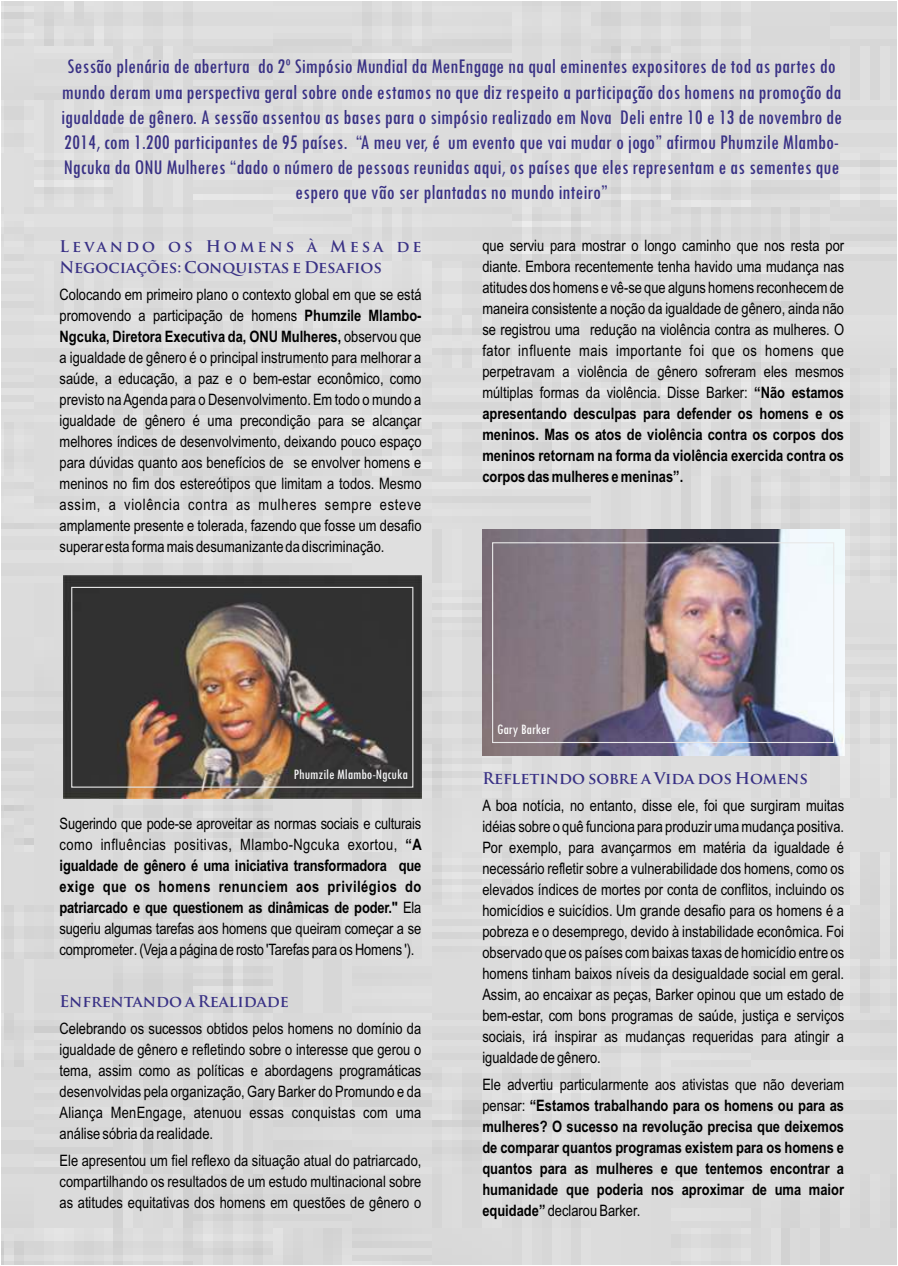
<style>
.page{position:relative;width:898px;height:1266px;background:#fff}
.page>*{position:absolute;margin:0;border:0;box-sizing:border-box;transform-origin:0 0}
.t1{font:condensed 21.75px/25px "Tw Cen";color:#393185;text-align:center}
.t2{font:15.75px/21px "Arial Narrow";color:#000;text-align:justify}
.t3{font:700 15.75px/21px "Arial Narrow";color:#000;text-align:justify}
.t4{font:700 15.75px/21px "Trajan Pro";color:#393185}
.t5{font:condensed 15px "Tw Cen";color:#f7f7f8}
.t6{font:condensed 15px "Tw Cen";color:#fefefe}
.s1{font-weight:700}
.s2{font-weight:400}
</style>
<div class="page">
<div style="left:2px;top:2px;width:894px;height:1262px;background:#dbdbdb"></div>
<img style="left:482px;top:530px;width:362px;height:225px">
<div style="left:492px;top:542px;width:342px;height:201px;border:1px solid #e8e8e8"></div>
<img style="left:63px;top:576px;width:358px;height:223px">
<div style="left:71px;top:587px;width:342px;height:201px;border:1px solid #e8e8e8"></div>
<p class="t1" style="left:61px;top:56px;width:782px">Sessão plenária de abertura do 2º Simpósio Mundial da MenEngage na qual eminentes expositores de tod as partes do mundo deram uma perspectiva geral sobre onde estamos no que diz respeito a participação dos homens na promoção da igualdade de gênero. A sessão assentou as bases para o simpósio realizado em Nova Deli entre 10 e 13 de novembro de 2014, com 1.200 participantes de 95 países. “A meu ver, é um evento que vai mudar o jogo” afirmou Phumzile Mlambo-Ngcuka da ONU Mulheres “dado o número de pessoas reunidas aqui, os países que eles representam e as sementes que espero que vão ser plantadas no mundo inteiro”</p>
<p class="t4" style="left:60px;top:237px;width:363px">Levando os Homens à Mesa de<br>Negociações: Conquistas e Desafios</p>
<p class="t2" style="left:60px;top:285px;width:363px">Colocando em primeiro plano o contexto global em que se está promovendo a participação de homens <span class="s1">Phumzile Mlambo-Ngcuka, Diretora Executiva da, ONU Mulheres,</span> observou que a igualdade de gênero é o principal instrumento para melhorar a saúde, a educação, a paz e o bem-estar econômico, como previsto na Agenda para o Desenvolvimento. Em todo o mundo a igualdade de gênero é uma precondição para se alcançar melhores índices de desenvolvimento, deixando pouco espaço para dúvidas quanto aos benefícios de se envolver homens e meninos no fim dos estereótipos que limitam a todos. Mesmo assim, a violência contra as mulheres sempre esteve amplamente presente e tolerada, fazendo que fosse um desafio superar esta forma mais desumanizante da discriminação.</p>
<p class="t2" style="left:482px;top:236px;width:363px">que serviu para mostrar o longo caminho que nos resta por diante. Embora recentemente tenha havido uma mudança nas atitudes dos homens e vê-se que alguns homens reconhecem de maneira consistente a noção da igualdade de gênero, ainda não se registrou uma redução na violência contra as mulheres. O fator influente mais importante foi que os homens que perpetravam a violência de gênero sofreram eles mesmos múltiplas formas da violência. Disse Barker: <span class="s1">“Não estamos apresentando desculpas para defender os homens e os meninos. Mas os atos de violência contra os corpos dos meninos retornam na forma da violência exercida contra os corpos das mulheres e meninas”.</span></p>
<p class="t5" style="left:294px;top:769px;width:116px">Phumzile Mlambo-Ngcuka</p>
<p class="t2" style="left:60px;top:814px;width:364px">Sugerindo que pode-se aproveitar as normas sociais e culturais como influências positivas, Mlambo-Ngcuka exortou, <span class="s1">“A igualdade de gênero é uma iniciativa transformadora que exige que os homens renunciem aos privilégios do patriarcado e que questionem as dinâmicas de poder."</span> Ela sugeriu algumas tarefas aos homens que queiram começar a se comprometer. (Veja a página de rosto 'Tarefas para os Homens ').</p>
<p class="t4" style="left:60px;top:993px;width:231px">Enfrentando a Realidade</p>
<p class="t2" style="left:60px;top:1020px;width:363px">Celebrando os sucessos obtidos pelos homens no domínio da igualdade de gênero e refletindo sobre o interesse que gerou o tema, assim como as políticas e abordagens programáticas desenvolvidas pela organização, Gary Barker do Promundo e da Aliança MenEngage, atenuou essas conquistas com uma análise sóbria da realidade.</p>
<p class="t2" style="left:60px;top:1152px;width:363px">Ele apresentou um fiel reflexo da situação atual do patriarcado, compartilhando os resultados de um estudo multinacional sobre as atitudes equitativas dos homens em questões de gênero o</p>
<p class="t6" style="left:497px;top:724px;width:55px">Gary Barker</p>
<p class="t4" style="left:482px;top:769px;width:327px">Refletindo sobre a Vida dos Homens</p>
<p class="t2" style="left:482px;top:796px;width:363px">A boa notícia, no entanto, disse ele, foi que surgiram muitas idéias sobre o quê funciona para produzir uma mudança positiva.<br>Por exemplo, para avançarmos em matéria da igualdade é necessário refletir sobre a vulnerabilidade dos homens, como os elevados índices de mortes por conta de conflitos, incluindo os homicídios e suicídios. Um grande desafio para os homens é a pobreza e o desemprego, devido à instabilidade econômica. Foi observado que os países com baixas taxas de homicídio entre os homens tinham baixos níveis da desigualdade social em geral.<br>Assim, ao encaixar as peças, Barker opinou que um estado de bem-estar, com bons programas de saúde, justiça e serviços sociais, irá inspirar as mudanças requeridas para atingir a igualdade de gênero.</p>
<p class="t3" style="left:482px;top:1073px;width:363px"><span class="s2">Ele advertiu particularmente aos ativistas que não deveriam pensar:</span> “Estamos trabalhando para os homens ou para as mulheres? O sucesso na revolução precisa que deixemos de comparar quantos programas existem para os homens e quantos para as mulheres e que tentemos encontrar a humanidade que poderia nos aproximar de uma maior equidade” <span class="s2">declarou Barker.</span></p>
</div>
